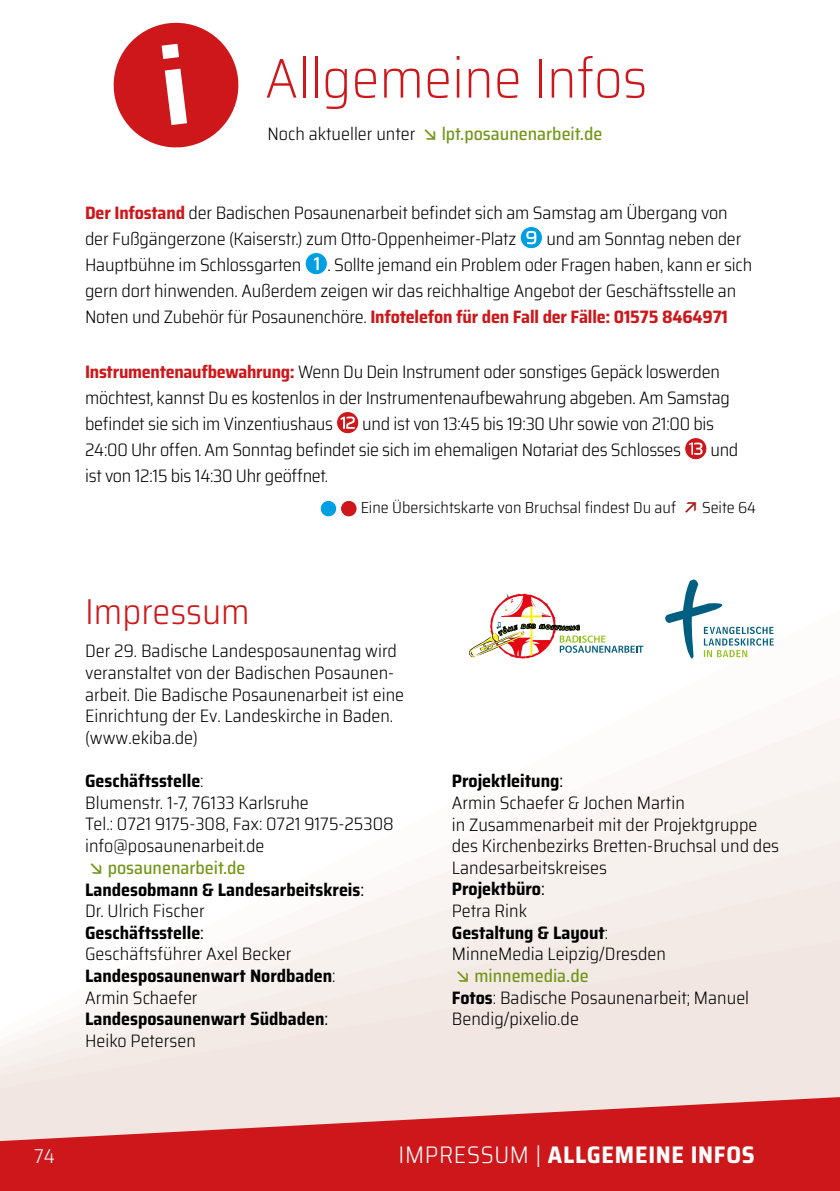
<style>
.page{position:relative;width:840px;height:1191px;background:#fff}
.page>*{position:absolute;margin:0;border:0;box-sizing:border-box;transform-origin:0 0}
.t1{font:200 semi-condensed 56px "Saira";color:#cd171a}
.t2{font:300 semi-condensed 36px "Saira";color:#cd171a}
.t3{font:700 semi-condensed 24px "Saira";letter-spacing:.03em;color:#fff}
.t4{font:300 semi-condensed 24px "Saira";color:#fff}
.t5{font:300 semi-condensed 20px "Saira";color:#fff}
.t6{font:300 semi-condensed 18px/21.6px "Saira";letter-spacing:-.01em;color:#000}
.t7{font:700 semi-condensed 18px/21.6px "Saira";color:#000}
.t8{font:500 semi-condensed 18px "Saira";color:#749719}
.t9{font:300 semi-condensed 16px "Saira";color:#000}
.s1{font-weight:700;color:#cd171a}
.s2{font-weight:700}
.s3{font-weight:500;color:#749719}
.s4{font-weight:400}
.s5{font-weight:300}
</style>
<div class="page">
<div style="left:735px;top:738px;width:104px;height:21px;background:#f9f4f2"></div>
<div style="left:681px;top:759px;width:158px;height:21px;background:#f9f4f2"></div>
<div style="left:630px;top:780px;width:209px;height:20px;background:#f9f4f2"></div>
<div style="left:579px;top:800px;width:260px;height:20px;background:#f9f4f2"></div>
<div style="left:525px;top:820px;width:314px;height:21px;background:#f9f4f2"></div>
<div style="left:474px;top:841px;width:365px;height:20px;background:#f7f1ee"></div>
<div style="left:423px;top:861px;width:416px;height:20px;background:#f7f1ee"></div>
<div style="left:372px;top:881px;width:467px;height:20px;background:#f7f1ee"></div>
<div style="left:324px;top:901px;width:515px;height:19px;background:#f6f0ed"></div>
<div style="left:273px;top:920px;width:566px;height:20px;background:#f5edea"></div>
<svg style="left:224px;top:940px;width:615px;height:19px;fill:#f5edea"></svg>
<svg style="left:0;top:959px;width:839px;height:138px;background:#f3eae6"></svg>
<svg style="left:0;top:1097px;width:839px;height:94px;background:#d54748"></svg>
<svg style="left:665px;top:579px;width:108px;height:79px"></svg>
<svg style="left:469px;top:593px;width:174px;height:66px"></svg>
<svg style="left:520px;top:226px;width:22px;height:23px"></svg>
<div style="left:519px;top:226px;width:23px;height:23px;border:1px solid #fff;border-radius:50%"></div>
<svg style="left:526px;top:231px;width:10px;height:13px"></svg>
<svg style="left:305px;top:252px;width:22px;height:23px"></svg>
<div style="left:305px;top:252px;width:22px;height:23px;border:1px solid #fff;border-radius:50%"></div>
<svg style="left:314px;top:257px;width:4px;height:13px"></svg>
<svg style="left:336px;top:411px;width:22px;height:23px"></svg>
<div style="left:336px;top:411px;width:23px;height:23px;border:1px solid #fff;border-radius:50%"></div>
<svg style="left:340px;top:416px;width:14px;height:13px"></svg>
<svg style="left:684px;top:437px;width:22px;height:23px"></svg>
<div style="left:684px;top:437px;width:22px;height:23px;border:1px solid #fff;border-radius:50%"></div>
<svg style="left:688px;top:442px;width:14px;height:13px"></svg>
<div style="left:320px;top:500px;width:16px;height:17px;background:#009fe3;border-radius:50%"></div>
<div style="left:320px;top:500px;width:17px;height:17px;border:1px solid #fff;border-radius:50%"></div>
<div style="left:340px;top:500px;width:17px;height:17px;background:#cd171a;border-radius:50%"></div>
<div style="left:340px;top:500px;width:17px;height:17px;border:1px solid #fff;border-radius:50%"></div>
<svg style="left:457px;top:971px;width:11px;height:11px"></svg>
<svg style="left:113px;top:22px;width:126px;height:126px"></svg>
<h1 class="t1" style="left:265px;top:37px;width:383px">Allgemeine Infos</h1>
<p class="t6" style="left:267px;top:122px;width:149px">Noch aktueller unter</p>
<p class="t8" style="left:441px;top:120px;width:162px">lpt.posaunenarbeit.de</p>
<p class="t6" style="left:85px;top:199px;width:643px;line-height:26px"><span class="s1">Der Infostand</span> der Badischen Posaunenarbeit befindet sich am Samstag am Übergang von der Fußgängerzone (Kaiserstr.) zum Otto-Oppenheimer-Platz</p>
<p class="t6" style="left:546px;top:227px;width:196px">und am Sonntag neben der</p>
<p class="t6" style="left:85px;top:253px;width:218px">Hauptbühne im Schlossgarten</p>
<p class="t6" style="left:85px;top:251px;width:668px;line-height:26px;text-indent:242px">. Sollte jemand ein Problem oder Fragen haben, kann er sich gern dort hinwenden. Außerdem zeigen wir das reichhaltige Angebot der Geschäftsstelle an<br>Noten und Zubehör für Posaunenchöre. <span class="s1">Infotelefon für den Fall der Fälle: 01575 8464971</span></p>
<p class="t6" style="left:85px;top:358px;width:646px;line-height:26px"><span class="s1">Instrumentenaufbewahrung:</span> Wenn Du Dein Instrument oder sonstiges Gepäck loswerden möchtest, kannst Du es kostenlos in der Instrumentenaufbewahrung abgeben. Am Samstag befindet sie sich im Vinzentiushaus</p>
<p class="t6" style="left:85px;top:410px;width:630px;line-height:26px;text-indent:277px">und ist von 13:45 bis 19:30 U hr sowie von 21:00 bis<br>24:00 Uhr offen. Am Sonntag befindet sie sich im ehemaligen Notariat des Schlosses</p>
<p class="t6" style="left:710px;top:438px;width:29px">und</p>
<p class="t6" style="left:85px;top:464px;width:244px">ist von 12:15 bis 14:30 Uhr geöffnet.</p>
<p class="t9" style="left:360px;top:496px;width:317px">Eine Übersichtskarte von Bruchsal findest Du auf</p>
<p class="t9" style="left:701px;top:496px;width:56px">Seite 64</p>
<h2 class="t2" style="left:85px;top:585px;width:166px">Impressum</h2>
<p class="t6" style="left:85px;top:640px;width:320px">Der 29. Badische Landesposaunentag wird veranstaltet von der Badischen Posaunen&shy;arbeit. Die Badische Posaunenarbeit ist eine Einrichtung der Ev. Landeskirche in Baden. (www.ekiba.de)</p>
<p class="t6" style="left:85px;top:769px;width:310px"><span class="s2">Geschäftsstelle</span>:<br>Blumenstr. 1-7, 76133 Karlsruhe<br>Tel.: 0721 9175-308, Fax: 0721 9175-25308 info@posaunenarbeit.de</p>
<p class="t7" style="left:85px;top:856px;width:280px;text-indent:23px"><span class="s3">posaunenarbeit.de<br></span>Landesobmann &amp; Landesarbeitskreis<span class="s4">:<br></span><span class="s5">Dr. U lrich Fischer<br></span>Geschäftsstelle<span class="s4">:<br></span><span class="s5">Geschäftsführer Axel Becker<br></span>Landesposaunenwart Nordbaden<span class="s5">:<br>Armin Schaefer<br></span>Landesposaunenwart Südbaden<span class="s4">:<br></span><span class="s5">Heiko Petersen</span></p>
<p class="t6" style="left:451px;top:770px;width:328px"><span class="s2">Projektleitung</span><span class="s4">:<br></span>Armin Schaefer &amp; Jochen Martin<br>in Zusammenarbeit mit der Projektgruppe des Kirchenbezirks Bretten-Bruchsal und des<br>Landesarbeitskreises<br><span class="s2">Projektbüro</span><span class="s4">:<br></span>Petra Rink<br><span class="s2">Gestaltung &amp; Layout</span>:<br>MinneMedia Leipzig/Dresden</p>
<p class="t6" style="left:451px;top:964px;width:299px;text-indent:23px"><span class="s3">minnemedia.de<br></span><span class="s2">Fotos</span>: Badische Posaunenarbeit; Manuel<br>Bendig/pixelio.de</p>
<p class="t5" style="left:34px;top:1140px;width:22px">74</p>
<h3 class="t4" style="left:398px;top:1136px;width:71px">Impressum</h3>
<h3 class="t3" style="left:535px;top:1136px;width:221px"><span class="s5">|</span> allgemeine infos</h3>
</div>
